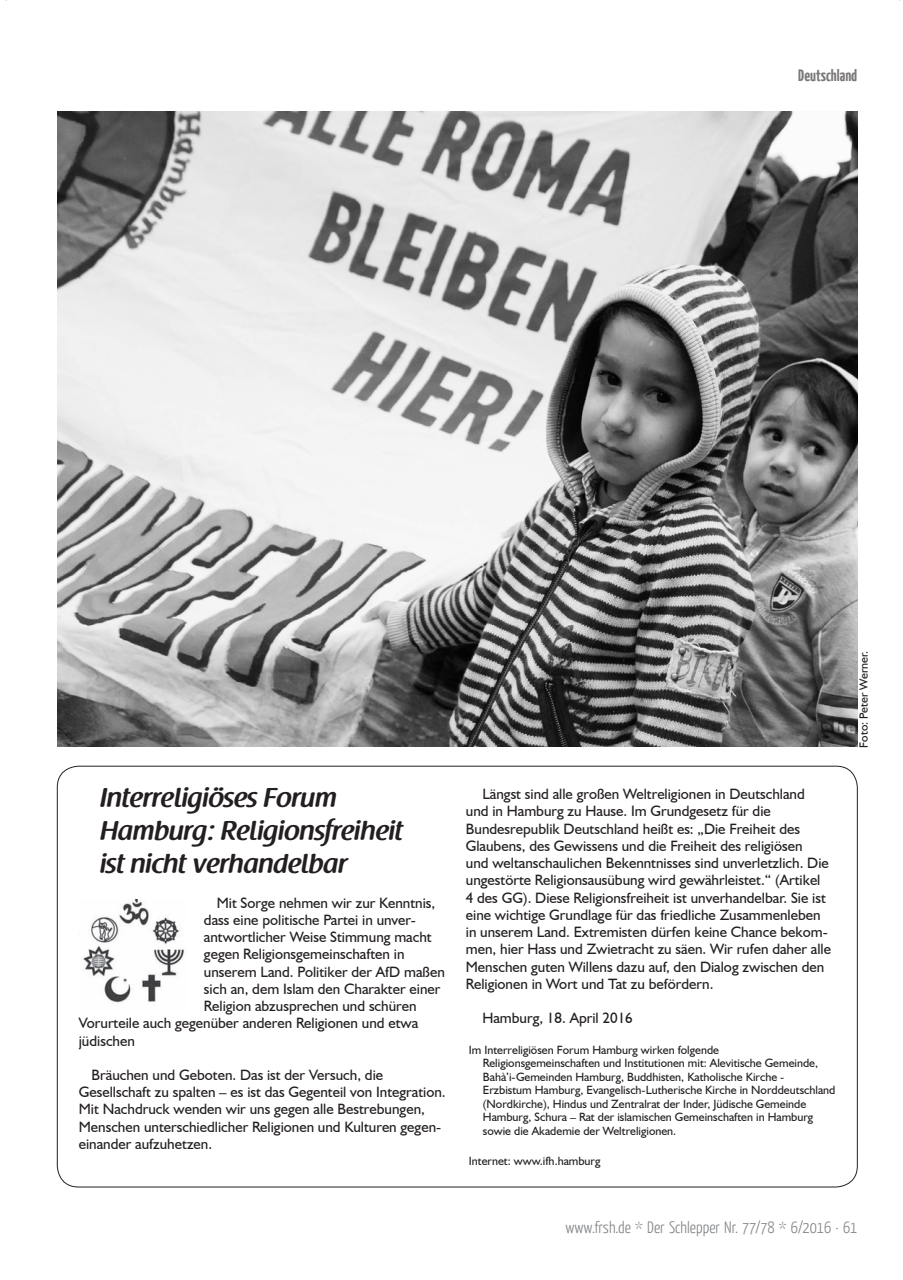
<style>
.page{position:relative;width:903px;height:1280px;background:#fff}
.page>*{position:absolute;margin:0;border:0;box-sizing:border-box;transform-origin:0 0}
._04_Zwischentitel{font:600 27px/33px "Raspoutine";color:#231f20}
.t1{font:300 16.5px "Yanone Kaffeesatz";color:#808285}
.t2{font:700 16.5px "Yanone Kaffeesatz";color:#231f20}
._01_Fließtext{font:15px/17.2px "Humanist 521 BT";color:#231f20}
._01_fließtext-anm{font:12px/13.5px "Humanist 521 BT";color:#231f20}
</style>
<div class="page">
<img style="left:57px;top:111px;width:800px;height:636px">
<img style="left:83px;top:899px;width:101px;height:104px">
<p class="t2" style="left:798px;top:65px;width:60px">Deutschland</p>
<p class="_04_Zwischentitel" style="left:100px;top:782px;width:304px">Interreligiöses Forum<br>Hamburg: Religionsfreiheit ist nicht verhandelbar</p>
<p class="_01_Fließtext" style="left:217px;top:894px;width:220px">Mit Sorge nehmen wir zur Kenntnis,</p>
<p class="_01_Fließtext" style="left:204px;top:911px;width:213px">dass eine politische Partei in unver-</p>
<p class="_01_Fließtext" style="left:204px;top:928px;width:229px">antwortlicher Weise Stimmung macht</p>
<p class="_01_Fließtext" style="left:204px;top:945px;width:202px">gegen Religionsgemeinschaften in</p>
<p class="_01_Fließtext" style="left:204px;top:963px;width:242px">unserem Land. Politiker der AfD maßen</p>
<p class="_01_Fließtext" style="left:204px;top:980px;width:238px">sich an, dem Islam den Charakter einer</p>
<p class="_01_Fließtext" style="left:204px;top:997px;width:214px">Religion abzusprechen und schüren</p>
<p class="_01_Fließtext" style="left:79px;top:1014px;width:341px">Vorurteile auch gegenüber anderen Religionen und etwa</p>
<p class="_01_Fließtext" style="left:79px;top:1032px;width:58px">jüdischen</p>
<p class="_01_Fließtext" style="left:79px;top:1066px;width:368px;text-indent:13px">Bräuchen und Geboten. Das ist der Versuch, die Gesellschaft zu spalten – es ist das Gegenteil von Integration.<br>Mit Nachdruck wenden wir uns gegen alle Bestrebungen, Menschen unterschiedlicher Religionen und Kulturen gegen&shy;einander aufzuhetzen.</p>
<p class="_01_Fließtext" style="left:465px;top:785px;width:366px;text-indent:17px">Längst sind alle großen Weltreligionen in Deutschland und in Hamburg zu Hause. Im Grundgesetz für die Bundesrepublik Deutschland heißt es: „Die Freiheit des Glaubens, des Gewissens und die Freiheit des religiösen<br>und weltanschaulichen Bekenntnisses sind unverletzlich. Die ungestörte Religionsausübung wird gewährleistet.“ (Artikel 4 des GG). Diese Religionsfreiheit ist unverhandelbar. Sie ist eine wichtige Grundlage für das friedliche Zusammenleben in unserem Land. Extremisten dürfen keine Chance bekom&shy;men, hier Hass und Zwietracht zu säen. Wir rufen daher alle Menschen guten Willens dazu auf, den Dialog zwischen den Religionen in Wort und Tat zu befördern.</p>
<p class="_01_Fließtext" style="left:482px;top:1009px;width:152px">Hamburg, 18. April 2016</p>
<p class="_01_fließtext-anm" style="left:482px;top:1042px;width:354px;text-indent:-14px">Im Interreligiösen Forum Hamburg wirken folgende Religionsgemeinschaften und Institutionen mit: Alevitische Gemeinde, Bahà’i-Gemeinden Hamburg, Buddhisten, Katholische Kirche - Erzbistum Hamburg, Evangelisch-Lutherische Kirche in Norddeutschland (Nordkirche), Hindus und Zentralrat der Inder, Jüdische Gemeinde Hamburg, Schura – Rat der islamischen Gemeinschaften in Hamburg sowie die Akademie der Weltreligionen.</p>
<p class="_01_fließtext-anm" style="left:468px;top:1154px;width:133px">Internet: www.ifh.hamburg</p>
<p class="_01_fließtext-anm" style="left:856px;top:748px;width:98px;rotate:-90deg">Foto: Peter Werner.</p>
<p class="t1" style="left:565px;top:1217px;width:293px">www.frsh.de * Der Schlepper Nr. 77/78 * 6/2016 · 61</p>
</div>
